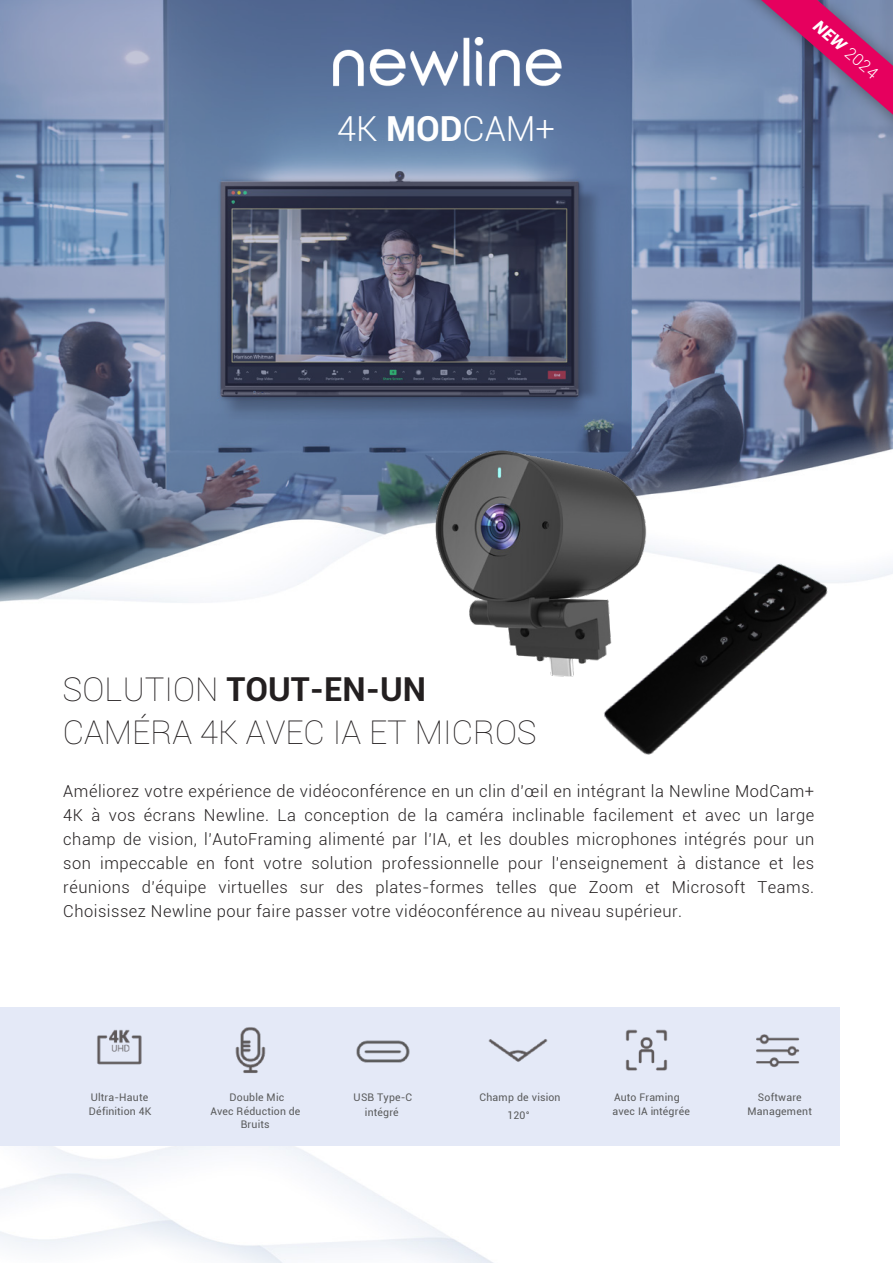
<style>
.page{position:relative;width:893px;height:1263px;background:#fff}
.page>*{position:absolute;margin:0;border:0;box-sizing:border-box;transform-origin:0 0}
.t1{font:300 34.5px "Roboto";color:#fff}
.t2{font:100 33px/42.5px "Roboto";color:#231f20}
.Main_Description{font:300 16.5px/24px "Roboto";letter-spacing:.03em;color:#231f20;text-align:justify}
.t3{font:300 16.5px "Roboto";color:#fff}
.t4{font:10.5px/13.5px "Roboto";letter-spacing:.02em;color:#595a5b}
.s1{font-weight:700}
.s2{font-weight:900;font-style:italic}
</style>
<div class="page">
<svg style="left:0;top:0;width:893px;height:395px;background:#667696"></svg>
<img style="left:0;top:395px;width:893px;height:208px">
<div style="left:0;top:1007px;width:839px;height:139px;background:#e4e9f7"></div>
<img style="left:334px;top:38px;width:227px;height:64px">
<img style="left:625px;top:1029px;width:43px;height:42px">
<img style="left:756px;top:1034px;width:44px;height:34px">
<img style="left:488px;top:1039px;width:60px;height:23px">
<img style="left:235px;top:1027px;width:31px;height:46px">
<img style="left:356px;top:1040px;width:54px;height:23px">
<img style="left:97px;top:1029px;width:45px;height:36px">
<img style="left:409px;top:406px;width:264px;height:271px">
<img style="left:557px;top:523px;width:336px;height:232px">
<div style="left:717px;top:0;width:176px;height:188px;background:#231f20;opacity:.5"></div>
<svg style="left:761px;top:0;width:132px;height:115px;background:#95558c"></svg>
<p class="t1" style="left:337px;top:104px;width:220px">4K <span class="s1">MOD</span>CAM+</p>
<p class="t3" style="left:824px;top:15px;width:81px;rotate:41deg"><span class="s2">NEW</span> 2024</p>
<p class="t2" style="left:63px;top:667px;width:475px">SOLUTION <span class="s1">TOUT-EN-UN<br></span>CAMÉRA 4K AVEC IA ET MICROS</p>
<p class="Main_Description" style="left:63px;top:778px;width:752px">Améliorez votre expérience de vidéoconférence en un clin d'œil en intégrant la Newline ModCam+ 4K à vos écrans Newline. La conception de la caméra inclinable facilement et avec un large champ de vision, l'AutoFraming alimenté par l'IA, et les doubles microphones intégrés pour un son impeccable en font votre solution professionnelle pour l'enseignement à distance et les réunions d'équipe virtuelles sur des plates-formes telles que Zoom et Microsoft Teams.<br>Choisissez Newline pour faire passer votre vidéoconférence au niveau supérieur.</p>
<p class="t4" style="left:229px;top:1090px;width:56px">Double Mic</p>
<p class="t4" style="left:479px;top:1090px;width:83px">Champ de vision</p>
<p class="t4" style="left:210px;top:1104px;width:92px;text-align:center">Avec Réduction de<br>Bruits</p>
<p class="t4" style="left:365px;top:1105px;width:35px">intégré</p>
<p class="t4" style="left:91px;top:1090px;width:59px">Ultra-Haute</p>
<p class="t4" style="left:354px;top:1090px;width:60px">USB Type-C</p>
<p class="t4" style="left:89px;top:1104px;width:64px">Définition 4K</p>
<p class="t4" style="left:507px;top:1108px;width:24px">120°</p>
<p class="t4" style="left:612px;top:1090px;width:79px">Auto Framing avec IA intégrée</p>
<p class="t4" style="left:758px;top:1090px;width:45px">Software</p>
<p class="t4" style="left:747px;top:1104px;width:66px">Management</p>
</div>
